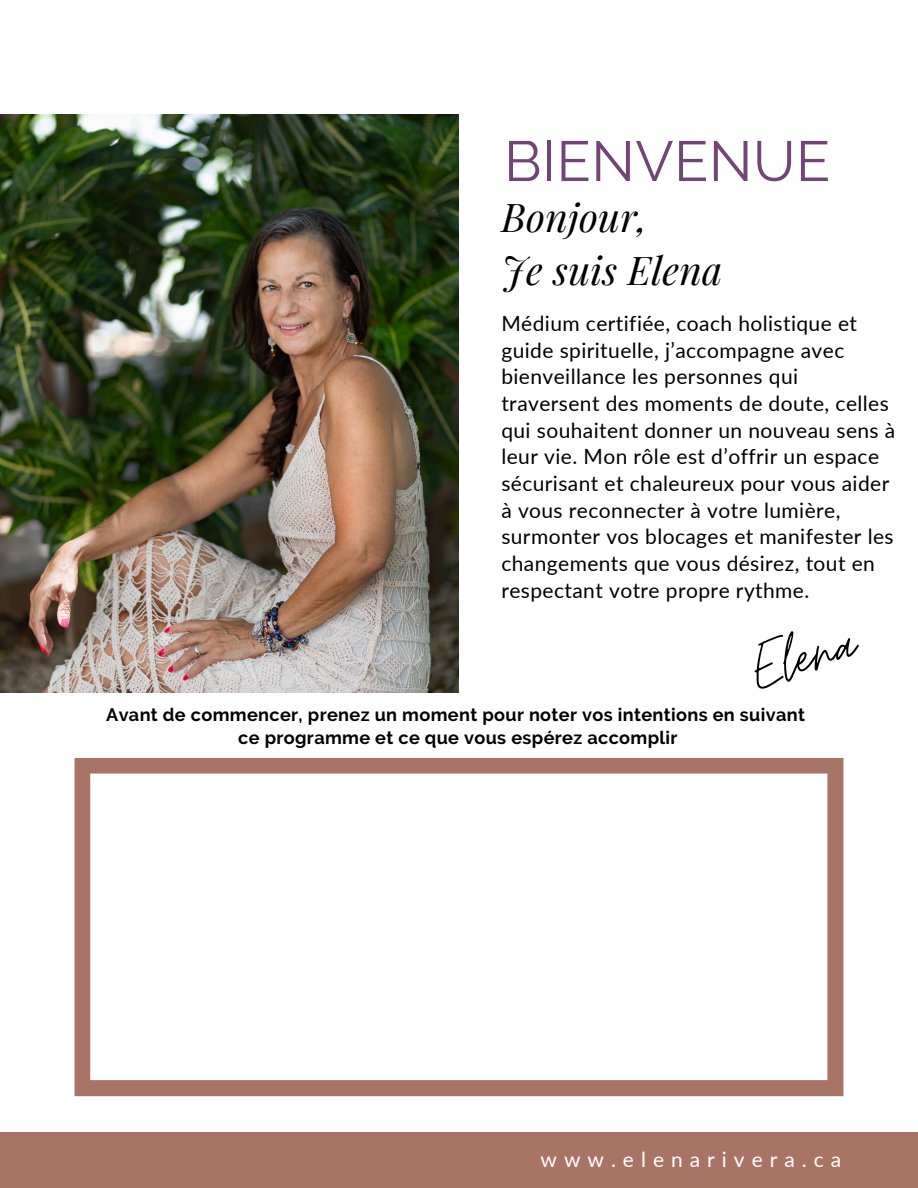
<style>
.page{position:relative;width:918px;height:1188px;background:#fff}
.page>*{position:absolute;margin:0;border:0;box-sizing:border-box;transform-origin:0 0}
.t1{font:76.05px "Moon Time";color:#000}
.t2{font:56.55px "Raleway";letter-spacing:.005em;color:#714674}
.t3{font:italic 38.85px/54px "Playfair Display";letter-spacing:.005em;color:#000}
.t4{font:21px/26.7px "Lato";letter-spacing:.02em;color:#000}
.t5{font:21px "Lato";letter-spacing:.335em;color:#fff}
.t6{font:700 18.15px "Raleway";letter-spacing:.02em;color:#000}
</style>
<div class="page">
<img style="left:0;top:115px;width:458px;height:578px">
<div style="left:0;top:1133px;width:918px;height:55px;background:#a87466"></div>
<svg style="left:75px;top:758px;width:768px;height:338px"></svg>
<h3 class="t2" style="left:504px;top:128px;width:328px">BIENVENUE</h3>
<h4 class="t3" style="left:501px;top:188px;width:223px">Bonjour,<br>Je suis Elena</h4>
<h4 class="t4" style="left:501px;top:309px;width:395px">Médium certifiée, coach holistique et guide spirituelle, j’accompagne avec bienveillance les personnes qui traversent des moments de doute, celles qui souhaitent donner un nouveau sens à leur vie. Mon rôle est d’offrir un espace sécurisant et chaleureux pour vous aider à vous reconnecter à votre lumière, surmonter vos blocages et manifester les changements que vous désirez, tout en respectant votre propre rythme.</h4>
<h1 class="t1" style="left:743px;top:622px;width:105px;rotate:-13deg">Elena</h1>
<p class="t6" style="left:106px;top:703px;width:700px">Avant de commencer, prenez un moment pour noter vos intentions en suivant</p>
<p class="t6" style="left:238px;top:727px;width:441px">ce programme et ce que vous espérez accomplir</p>
<h2 class="t5" style="left:541px;top:1146px;width:302px">www.elenarivera.ca</h2>
</div>
